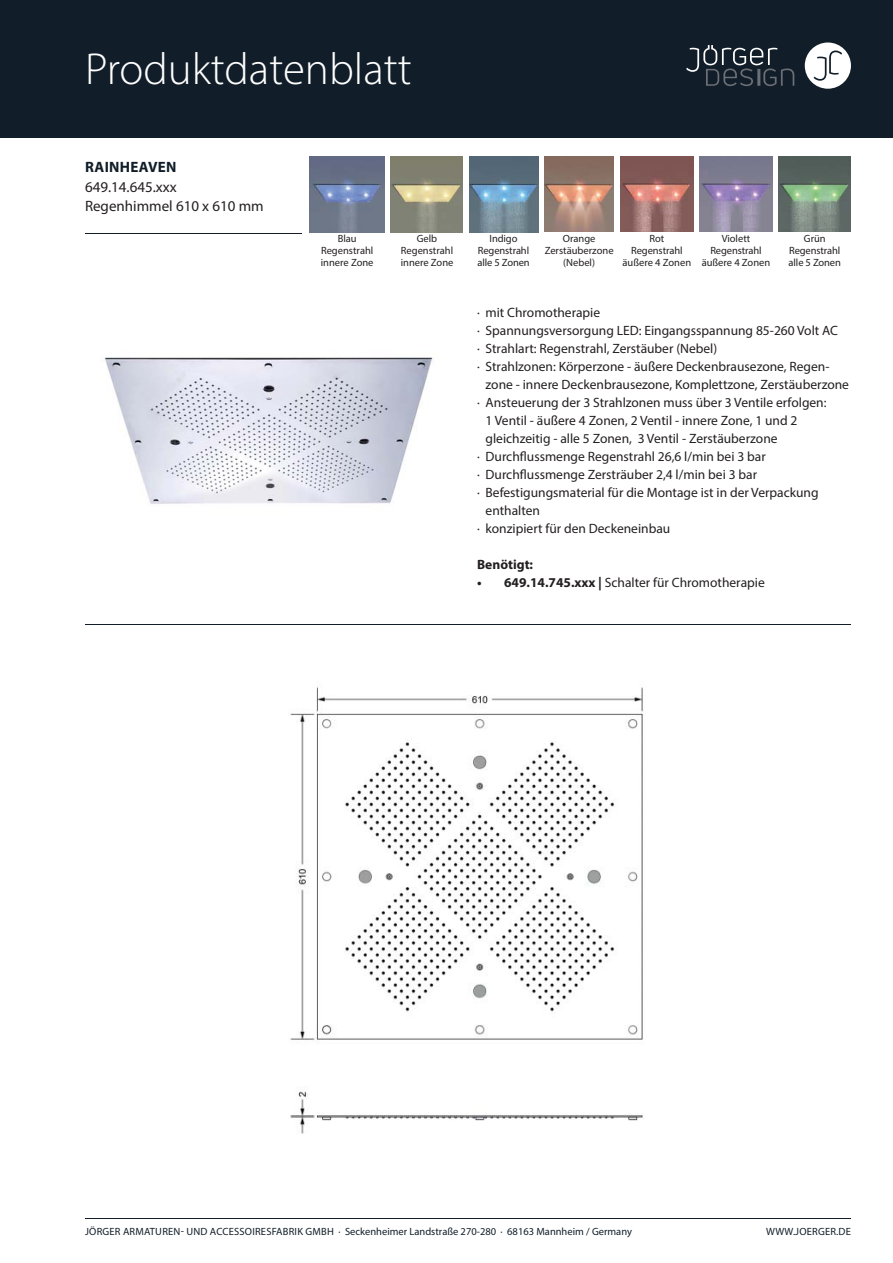
<style>
.page{position:relative;width:893px;height:1263px;background:#fff}
.page>*{position:absolute;margin:0;border:0;box-sizing:border-box;transform-origin:0 0}
.t1{font:300 45px "Myriad Pro";color:#fff}
.t2{font:15px "Myriad Pro";color:#231f20}
.t3{font:700 15px "Myriad Pro";letter-spacing:.02em;color:#111e29}
.t4{font:13.5px "Myriad Pro";color:#231f20}
.t5{font:700 13.5px "Myriad Pro";color:#231f20}
.t6{font:10.5px/12px "Myriad Pro";color:#231f20;text-align:center}
.t7{font:10.5px "Myriad Pro";letter-spacing:.005em;color:#111e29}
.s1{font-weight:700}
</style>
<div class="page">
<div style="left:0;top:0;width:893px;height:138px;background:#111e29"></div>
<div style="left:805px;top:43px;width:46px;height:46px;background:#fff;border-radius:50%"></div>
<svg style="left:814px;top:51px;width:28px;height:30px"></svg>
<svg style="left:686px;top:45px;width:108px;height:41px"></svg>
<hr style="left:85px;top:1218px;width:766px;height:1px;background:#111e29">
<hr style="left:85px;top:233px;width:217px;height:1px;background:#111e29">
<hr style="left:85px;top:624px;width:766px;height:1px;background:#111e29">
<img style="left:104px;top:357px;width:329px;height:147px">
<img style="left:290px;top:686px;width:354px;height:448px">
<img style="left:310px;top:156px;width:74px;height:76px">
<img style="left:391px;top:157px;width:72px;height:75px">
<img style="left:469px;top:156px;width:69px;height:76px">
<img style="left:544px;top:156px;width:70px;height:76px">
<img style="left:620px;top:156px;width:73px;height:76px">
<img style="left:699px;top:156px;width:73px;height:76px">
<img style="left:779px;top:156px;width:71px;height:76px">
<h1 class="t1" style="left:85px;top:52px;width:328px">Produktdatenblatt</h1>
<p class="t3" style="left:85px;top:161px;width:93px">RAINHEAVEN</p>
<p class="t2" style="left:85px;top:200px;width:180px">Regenhimmel 610 x 610 mm</p>
<p class="t2" style="left:85px;top:181px;width:93px">649.14.645.xxx</p>
<p class="t6" style="left:321px;top:233px;width:54px">Blau<br>Regenstrahl innere Zone</p>
<p class="t6" style="left:401px;top:233px;width:54px">Gelb<br>Regenstrahl innere Zone</p>
<p class="t6" style="left:545px;top:233px;width:70px">Orange<br>Zerstäuberzone (Nebel)</p>
<p class="t6" style="left:622px;top:233px;width:70px">Rot<br>Regenstrahl äußere 4 Zonen</p>
<p class="t6" style="left:702px;top:233px;width:70px">Violett<br>Regenstrahl äußere 4 Zonen</p>
<p class="t6" style="left:788px;top:233px;width:54px">Grün<br>Regenstrahl alle 5 Zonen</p>
<p class="t6" style="left:477px;top:233px;width:54px">Indigo<br>Regenstrahl alle 5 Zonen</p>
<p class="t4" style="left:477px;top:308px;width:125px">· mit Chromotherapie</p>
<p class="t4" style="left:477px;top:326px;width:362px">· Spannungsversorgung LED: Eingangsspannung 85-260 Volt AC</p>
<p class="t4" style="left:477px;top:344px;width:242px">· Strahlart: Regenstrahl, Zerstäuber (Nebel)</p>
<p class="t4" style="left:477px;top:362px;width:354px">· Strahlzonen: Körperzone - äußere Deckenbrausezone, Regen-</p>
<p class="t4" style="left:485px;top:380px;width:365px">zone - innere Deckenbrausezone, Komplettzone, Zerstäuberzone</p>
<p class="t4" style="left:477px;top:398px;width:351px">· Ansteuerung der 3 Strahlzonen muss über 3 Ventile erfolgen:</p>
<p class="t4" style="left:485px;top:416px;width:313px">1 Ventil - äußere 4 Zonen, 2 Ventil - innere Zone, 1 und 2</p>
<p class="t4" style="left:485px;top:434px;width:293px">gleichzeitig - alle 5 Zonen, 3 Ventil - Zerstäuberzone</p>
<p class="t4" style="left:477px;top:452px;width:290px">· Durchflussmenge Regenstrahl 26,6 l/min bei 3 bar</p>
<p class="t4" style="left:477px;top:470px;width:281px">· Durchflussmenge Zersträuber 2,4 l/min bei 3 bar</p>
<p class="t4" style="left:477px;top:488px;width:343px">· Befestigungsmaterial für die Montage ist in der Verpackung</p>
<p class="t4" style="left:485px;top:506px;width:56px">enthalten</p>
<p class="t4" style="left:477px;top:524px;width:195px">· konzipiert für den Deckeneinbau</p>
<p class="t5" style="left:477px;top:560px;width:58px">Benötigt:</p>
<p class="t4" style="left:477px;top:578px;width:289px"><span class="s1">• 649.14.745.xxx |</span> Schalter für Chromotherapie</p>
<p class="t7" style="left:85px;top:1228px;width:548px">JÖRGER ARMATUREN- UND ACCESSOIRESFABRIK GMBH · Seckenheimer Landstraße 270-280 · 68163 Mannheim / Germany</p>
<p class="t7" style="left:766px;top:1228px;width:86px">WWW.JOERGER.DE</p>
</div>
